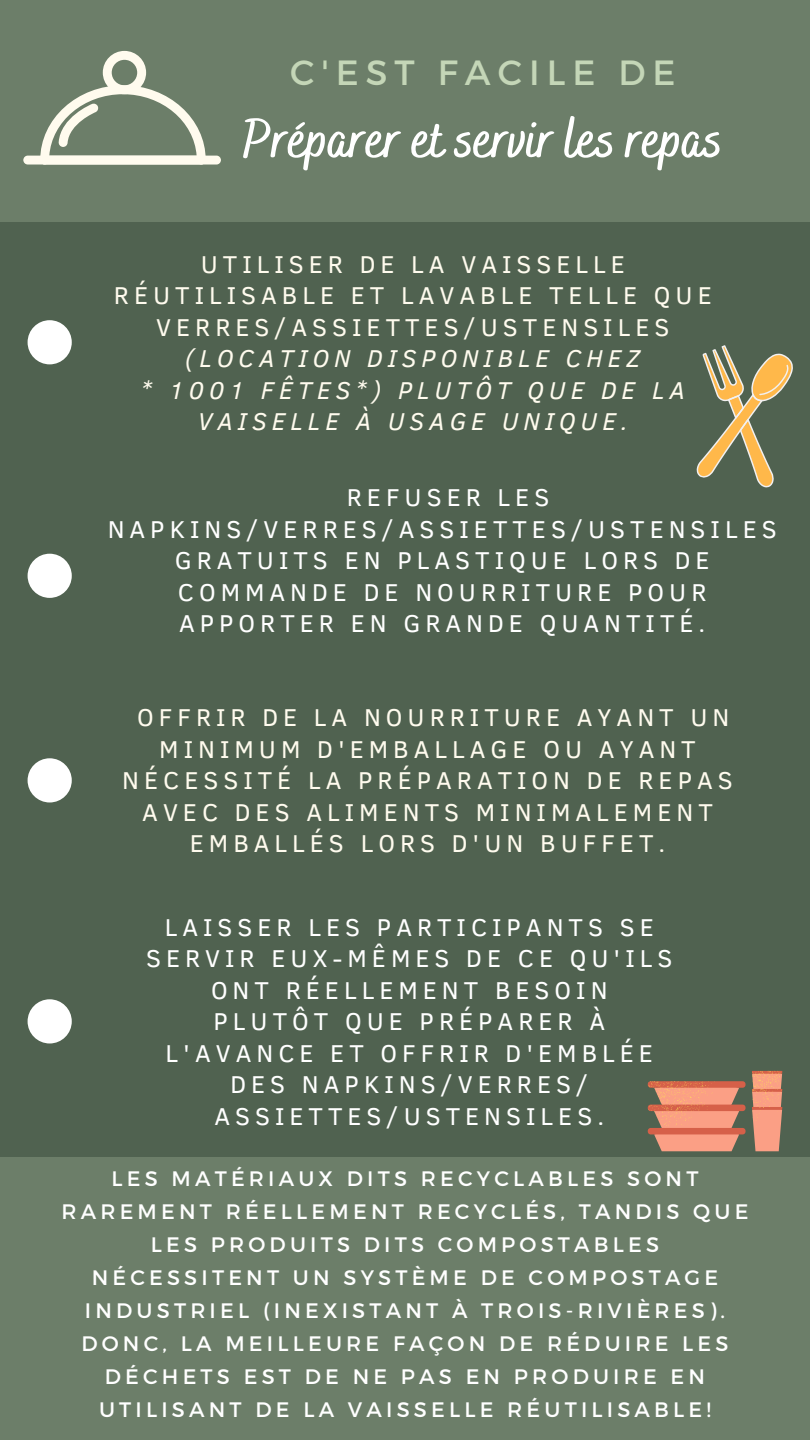
<style>
.page{position:relative;width:810px;height:1440px;background:#506250}
.page>*{position:absolute;margin:0;border:0;box-sizing:border-box;transform-origin:0 0}
.t1{font:700 55px "Bakerie Smooth";color:#fff}
.t2{font:35px "Montserrat";letter-spacing:.2em;color:#c4d6b7}
.t3{font:25px/31.5px "Clear Sans";letter-spacing:.2em;color:#fffbee;text-align:center}
.t4{font:25px/31.5px "Clear Sans";letter-spacing:.2em;color:#fff;text-align:center}
.t5{font:20.9px/33px "Montserrat";letter-spacing:.2em;color:#fff;text-align:center}
.s1{font-style:italic}
</style>
<div class="page">
<div style="left:0;top:0;width:810px;height:222px;background:#6c7e69"></div>
<div style="left:0;top:1157px;width:810px;height:283px;background:#6c7e69"></div>
<div style="left:28px;top:320px;width:44px;height:44px;background:#fff;border-radius:50%"></div>
<div style="left:28px;top:758px;width:44px;height:44px;background:#fff;border-radius:50%"></div>
<div style="left:197px;top:156px;width:24px;height:9px;background:#fffbee;border-radius:4px"></div>
<div style="left:23px;top:156px;width:26px;height:9px;background:#fffbee;border-radius:4px"></div>
<svg style="left:40px;top:51px;width:166px;height:114px"></svg>
<svg style="left:647px;top:1070px;width:135px;height:81px"></svg>
<svg style="left:696px;top:345px;width:97px;height:143px"></svg>
<div style="left:28px;top:554px;width:44px;height:44px;background:#fff;border-radius:50%"></div>
<div style="left:28px;top:999px;width:44px;height:44px;background:#fff;border-radius:50%"></div>
<h2 class="t2" style="left:290px;top:50px;width:387px">C'EST FACILE DE</h2>
<p class="t1" style="left:243px;top:107px;width:481px">Préparer et servir les repas</p>
<h1 class="t3" style="left:114px;top:247px;width:599px">UTILISER DE LA VAISSELLE<br>RÉUTILISABLE ET LAVABLE TELLE QUE<br>VERRES/ASSIETTES/USTENSILES <span class="s1">(LOCATION DISPONIBLE CHEZ<br>* 1001 FÊTES*) PLUTÔT QUE DE LA<br>VAISELLE À USAGE UNIQUE.</span></h1>
<p class="t4" style="left:108px;top:480px;width:671px">REFUSER LES<br>NAPKINS/VERRES/ASSIETTES/USTENSILES<br>GRATUITS EN PLASTIQUE LORS DE<br>COMMANDE DE NOURRITURE POUR<br>APPORTER EN GRANDE QUANTITÉ.</p>
<h3 class="t3" style="left:122px;top:701px;width:612px">OFFRIR DE LA NOURRITURE AYANT UN<br>MINIMUM D'EMBALLAGE OU AYANT<br>NÉCESSITÉ LA PRÉPARATION DE REPAS<br>AVEC DES ALIMENTS MINIMALEMENT<br>EMBALLÉS LORS D'UN BUFFET.</h3>
<h3 class="t4" style="left:146px;top:910px;width:528px">LAISSER LES PARTICIPANTS SE<br>SERVIR EUX-MÊMES DE CE QU'ILS<br>ONT RÉELLEMENT BESOIN<br>PLUTÔT QUE PRÉPARER À<br>L'AVANCE ET OFFRIR D'EMBLÉE<br>DES NAPKINS/VERRES/<br>ASSIETTES/USTENSILES.</h3>
<h3 class="t5" style="left:61px;top:1161px;width:689px">LES MATÉRIAUX DITS RECYCLABLES SONT RAREMENT RÉELLEMENT RECYCLÉS, TANDIS QUE LES PRODUITS DITS COMPOSTABLES NÉCESSITENT UN SYSTÈME DE COMPOSTAGE INDUSTRIEL (INEXISTANT À TROIS-RIVIÈRES).<br>DONC, LA MEILLEURE FAÇON DE RÉDUIRE LES DÉCHETS EST DE NE PAS EN PRODUIRE EN UTILISANT DE LA VAISSELLE RÉUTILISABLE!</h3>
</div>
